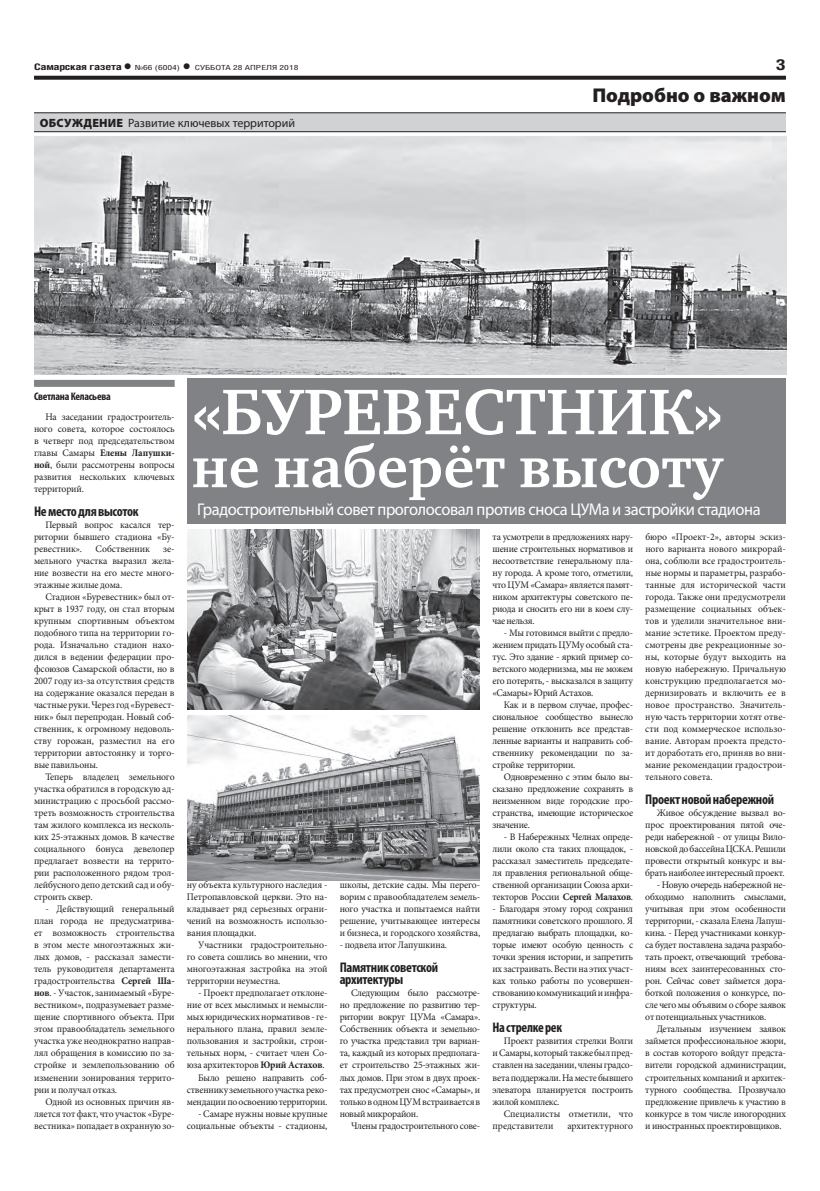
<style>
.page{position:relative;width:820px;height:1191px;background:#fff}
.page>*{position:absolute;margin:0;border:0;box-sizing:border-box;transform-origin:0 0}
.t1{font:700 66px "Charter C";color:#fff}
.t2{font:700 59px "Charter C";color:#fff}
.t3{font:900 20px "Myriad Pro";color:#231f20}
.t4{font:17px "Myriad Pro";letter-spacing:-.025em;color:#fff}
.t5{font:700 15px "Helios Cond";color:#231f20;scale:1.4 1}
.t6{font:700 condensed 14px/12px "Myriad Pro";letter-spacing:-.02em;color:#231f20}
.t7{font:12px "Myriad Pro";color:#231f20}
.t8{font:700 condensed 11px "Myriad Pro";letter-spacing:-.02em;color:#231f20}
.t9{font:10px/12px "Minion Pro";letter-spacing:-.015em;color:#231f20;text-align:justify}
.t10{font:700 9px "Helios Cond";letter-spacing:-.02em;color:#231f20;scale:1.4 1}
.t11{font:7px "Helios Cond";color:#231f20;scale:1.4 1}
.s1{font-size:16px}
.s2{font-weight:700;font-size:16px}
.s3{font-weight:900}
.s4{font-weight:700}
</style>
<div class="page">
<svg style="left:34px;top:76px;width:751px;height:4px;background:#322f2f"></svg>
<div style="left:34px;top:113px;width:751px;height:19px;background:#d1d2d4"></div>
<hr style="left:34px;top:112px;width:751px;height:1px;background:#231f20">
<hr style="left:34px;top:131px;width:751px;height:1px;background:#231f20">
<div style="left:34px;top:380px;width:141px;height:7px;background:#808285"></div>
<div style="left:187px;top:379px;width:598px;height:145px;background:#808285"></div>
<img style="left:34px;top:136px;width:751px;height:238px">
<img style="left:187px;top:715px;width:292px;height:165px">
<img style="left:187px;top:530px;width:292px;height:180px">
<p class="t10" style="left:34px;top:61px;width:71px">Самарская газета<span class="s1">•</span></p>
<p class="t11" style="left:135px;top:63px;width:118px">№66 (6004) <span class="s2">•</span> СУББОТА 28 АПРЕЛЯ 2018</p>
<h3 class="t5" style="left:775px;top:55px;width:9px">3</h3>
<h3 class="t3" style="left:592px;top:84px;width:195px">Подробно о важном</h3>
<p class="t7" style="left:40px;top:116px;width:257px"><span class="s3">ОБСУЖДЕНИЕ</span> Развитие ключевых территорий</p>
<p class="t8" style="left:34px;top:390px;width:78px">Светлана Келасьева</p>
<p class="t9" style="left:34px;top:411px;width:142px;text-indent:11px">На заседании градостроитель&shy;ного совета, которое состоялось в четверг под председательством главы Самары <span class="s4">Елены Лапушки&shy;ной</span>, были рассмотрены вопросы развития нескольких ключевых территорий.</p>
<h3 class="t6" style="left:34px;top:505px;width:106px">Не место для высоток</h3>
<p class="t9" style="left:34px;top:519px;width:142px;text-indent:11px">Первый вопрос касался тер&shy;ритории бывшего стадиона «Бу&shy;ревестник».</p>
<p class="t9" style="left:95px;top:543px;width:56px">Собственник</p>
<p class="t9" style="left:34px;top:543px;width:142px;text-indent:129px">зе&shy;мельного участка выразил жела&shy;ние возвести на его месте много&shy;этажные жилые дома.</p>
<p class="t9" style="left:34px;top:591px;width:142px;text-indent:11px">Стадион «Буревестник» был от&shy;крыт в 1937 году, он стал вторым крупным спортивным объектом подобного типа на территории го&shy;рода. Изначально стадион нахо&shy;дился в ведении федерации про&shy;фсоюзов Самарской области, но в 2007 году из-за отсутствия средств на содержание оказался передан в частные руки. Через год «Буревест&shy;ник» был перепродан. Новый соб&shy;ственник, к огромному недоволь&shy;ству горожан, разместил на его территории автостоянку и торго&shy;вые павильоны.</p>
<p class="t9" style="left:34px;top:771px;width:142px;text-indent:11px">Теперь владелец земельного участка обратился в городскую ад&shy;министрацию с просьбой рассмо&shy;треть возможность строительства там жилого комплекса из несколь&shy;ких 25-этажных домов. В качестве социального бонуса девелопер предлагает возвести на террито&shy;рии расположенного рядом трол&shy;лейбусного депо детский сад и обу&shy;строить сквер.</p>
<p class="t9" style="left:34px;top:903px;width:142px;text-indent:11px">- Действующий генеральный план города не предусматрива&shy;ет возможность строительства в этом месте многоэтажных жи&shy;лых домов, - рассказал замести&shy;тель руководителя департамента градостроительства <span class="s4">Сергей Ша&shy;нов</span>. - Участок, занимаемый «Буре&shy;вестником», подразумевает разме&shy;щение спортивного объекта. При этом правообладатель земельного участка уже неоднократно направ&shy;лял обращения в комиссию по за&shy;стройке и землепользованию об изменении зонирования террито&shy;рии и получал отказ.</p>
<p class="t9" style="left:34px;top:1095px;width:142px;text-indent:11px">Одной из основных причин яв&shy;ляется тот факт, что участок «Буре&shy;вестника» попадает в охранную зо-</p>
<h1 class="t1" style="left:191px;top:376px;width:533px">«БУРЕВЕСТНИК»</h1>
<h2 class="t2" style="left:191px;top:435px;width:532px">не наберёт высоту</h2>
<h3 class="t4" style="left:197px;top:498px;width:564px">Градостроительный совет проголосовал против сноса ЦУМа и застройки стадиона</h3>
<p class="t9" style="left:187px;top:879px;width:142px">ну объекта культурного наследия - Петропавловской церкви. Это на&shy;кладывает ряд серьезных ограни&shy;чений на возможность использо&shy;вания площадки.</p>
<p class="t9" style="left:187px;top:939px;width:142px;text-indent:11px">Участники градостроительно&shy;го совета сошлись во мнении, что многоэтажная застройка на этой территории неуместна.</p>
<p class="t9" style="left:187px;top:987px;width:142px;text-align:right">- Проект предполагает отклоне&shy;ние от всех мыслимых и немысли&shy;мых юридических нормативов - ге&shy;нерального плана, правил земле&shy;пользования и застройки, строи&shy;тельных норм, - считает член Со&shy;юза архитекторов <span class="s4">Юрий Астахов</span>.<br>Было решено направить соб&shy;ственнику земельного участка реко&shy;мендации по освоению территории.</p>
<p class="t9" style="left:187px;top:1107px;width:142px;text-align:right">- Самаре нужны новые крупные социальные объекты - стадионы,</p>
<p class="t9" style="left:339px;top:879px;width:142px">школы, детские сады. Мы перего&shy;ворим с правообладателем земель&shy;ного участка и попытаемся найти решение, учитывающее интересы и бизнеса, и городского хозяйства,</p>
<p class="t9" style="left:339px;top:939px;width:109px">- подвела итог Лапушкина.</p>
<h3 class="t6" style="left:339px;top:961px;width:100px">Памятник советской архитектуры</h3>
<p class="t9" style="left:339px;top:987px;width:142px;text-indent:11px">Следующим было рассмотре&shy;но предложение по развитию тер&shy;ритории вокруг ЦУМа «Самара».<br>Собственник объекта и земельно&shy;го участка представил три вариан&shy;та, каждый из которых предполага&shy;ет строительство 25-этажных жи&shy;лых домов. При этом в двух проек&shy;тах предусмотрен снос «Самары», и только в одном ЦУМ встраивается в новый микрорайон.</p>
<p class="t9" style="left:351px;top:1119px;width:131px">Члены градостроительного сове-</p>
<p class="t9" style="left:492px;top:531px;width:142px">та усмотрели в предложениях нару&shy;шение строительных нормативов и несоответствие генеральному пла&shy;ну города. А кроме того, отметили, что ЦУМ «Самара» является памят&shy;ником архитектуры советского пе&shy;риода и сносить его ни в коем слу&shy;чае нельзя.</p>
<p class="t9" style="left:492px;top:627px;width:142px;text-indent:11px">- Мы готовимся выйти с предло&shy;жением придать ЦУМу особый ста&shy;тус. Это здание - яркий пример со&shy;ветского модернизма, мы не можем его потерять, - высказался в защиту «Самары» Юрий Астахов.</p>
<p class="t9" style="left:492px;top:699px;width:142px;text-indent:11px">Как и в первом случае, профес&shy;сиональное сообщество вынесло решение отклонить все представ&shy;ленные варианты и направить соб&shy;ственнику рекомендации по за&shy;стройке территории.</p>
<p class="t9" style="left:492px;top:771px;width:142px;text-indent:11px">Одновременно с этим было вы&shy;сказано предложение сохранять в неизменном виде городские про&shy;странства, имеющие историческое значение.</p>
<p class="t9" style="left:492px;top:831px;width:142px;text-indent:11px">- В Набережных Челнах опреде&shy;лили около ста таких площадок, - рассказал заместитель председате&shy;ля правления региональной обще&shy;ственной организации Союза архи&shy;текторов России <span class="s4">Сергей Малахов</span>.</p>
<p class="t9" style="left:492px;top:903px;width:142px">- Благодаря этому город сохранил памятники советского прошлого. Я предлагаю выбрать площадки, ко&shy;торые имеют особую ценность с точки зрения истории, и запретить их застраивать. Вести на этих участ&shy;ках только работы по усовершен&shy;ствованию коммуникаций и инфра&shy;структуры.</p>
<h3 class="t6" style="left:492px;top:1021px;width:71px">На стрелке рек</h3>
<p class="t9" style="left:492px;top:1035px;width:142px;text-indent:11px">Проект развития стрелки Волги и Самары, который также был пред&shy;ставлен на заседании, члены градсо&shy;вета поддержали. На месте бывшего элеватора планируется построить жилой комплекс.</p>
<p class="t9" style="left:492px;top:1107px;width:142px;text-indent:11px">Специалисты отметили, что представители</p>
<p class="t9" style="left:567px;top:1119px;width:67px">архитектурного</p>
<p class="t9" style="left:645px;top:531px;width:142px">бюро «Проект-2», авторы эскиз&shy;ного варианта нового микрорай&shy;она, соблюли все градостроитель&shy;ные нормы и параметры, разрабо&shy;танные для исторической части города. Также они предусмотрели размещение социальных объек&shy;тов и уделили значительное вни&shy;мание эстетике. Проектом преду&shy;смотрены две рекреационные зо&shy;ны, которые будут выходить на новую набережную. Причальную конструкцию предполагается мо&shy;дернизировать и включить ее в новое пространство. Значитель&shy;ную часть территории хотят отве&shy;сти под коммерческое использо&shy;вание. Авторам проекта предсто&shy;ит доработать его, приняв во вни&shy;мание рекомендации градострои&shy;тельного совета.</p>
<h3 class="t6" style="left:645px;top:793px;width:130px">Проект новой набережной</h3>
<p class="t9" style="left:645px;top:807px;width:142px;text-indent:11px">Живое обсуждение вызвал во&shy;прос проектирования пятой оче&shy;реди набережной - от улицы Вило&shy;новской до бассейна ЦСКА. Решили провести открытый конкурс и вы&shy;брать наиболее интересный проект.</p>
<p class="t9" style="left:645px;top:879px;width:142px;text-indent:11px">- Новую очередь набережной не&shy;обходимо наполнить смыслами, учитывая при этом особенности территории, - сказала Елена Лапуш&shy;кина. - Перед участниками конкур&shy;са будет поставлена задача разрабо&shy;тать проект, отвечающий требова&shy;ниям всех заинтересованных сто&shy;рон. Сейчас совет займется дора&shy;боткой положения о конкурсе, по&shy;сле чего мы объявим о сборе заявок от потенциальных участников.</p>
<p class="t9" style="left:645px;top:1023px;width:142px;text-indent:11px">Детальным изучением заявок займется профессиональное жюри, в состав которого войдут предста&shy;вители городской администрации, строительных компаний и архитек&shy;турного сообщества. Прозвучало предложение привлечь к участию в конкурсе в том числе иногородних и иностранных проектировщиков.</p>
</div>
